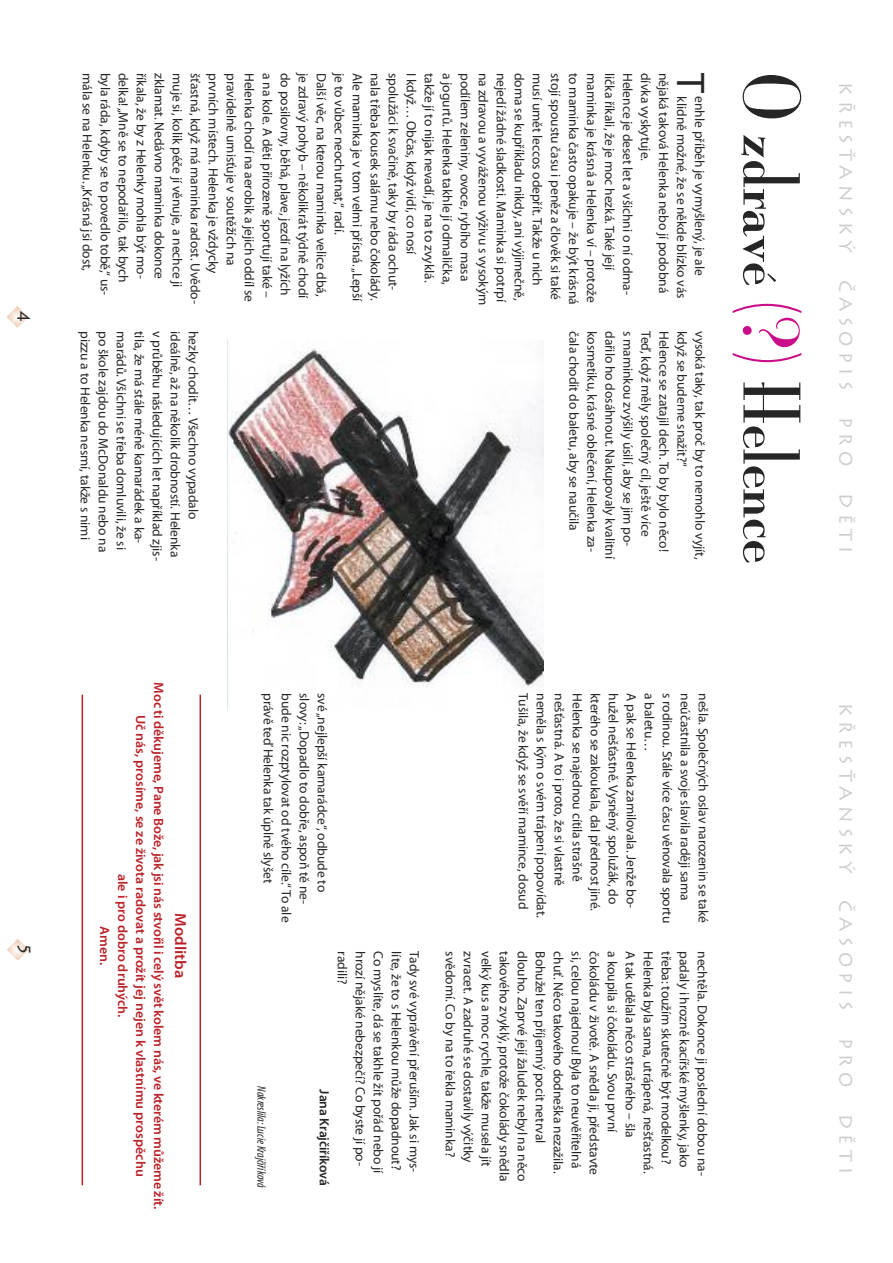
<style>
.page{position:relative;width:893px;height:1263px;background:#fff}
.page>*{position:absolute;margin:0;border:0;box-sizing:border-box;transform-origin:0 0}
.t1{font:72px "Mona Lisa Solid ITCTT";color:#272627}
.t2{font:40.2px "Myriad Pro";color:#272627}
.t3{font:18px "Lithos Pro";letter-spacing:.3em;color:#cdcdcd}
.t4{font:18px "Lithos Pro";color:#272627}
.t5{font:600 16.05px "Myriad Pro";color:#ba2329}
.t6{font:13.5px/18px "Myriad Pro";letter-spacing:-.005em;color:#272627}
.t7{font:600 13.5px/18px "Myriad Pro";letter-spacing:-.01em;color:#ba2329;text-align:center}
.t8{font:600 13.5px "Myriad Pro";letter-spacing:-.01em;color:#272627}
.t9{font:italic condensed 12.45px "Myriad Pro";color:#272627}
.s1{color:#ca0d89}
</style>
<div class="page">
<svg style="left:7px;top:939px;width:21px;height:21px"></svg>
<svg style="left:7px;top:306px;width:21px;height:22px"></svg>
<img style="left:227px;top:340px;width:316px;height:368px">
<hr style="left:200px;top:695px;width:1px;height:490px;background:#ba2329">
<hr style="left:82px;top:695px;width:1px;height:490px;background:#ba2329">
<h3 class="t4" style="left:34px;top:310px;width:14px;rotate:90deg">4</h3>
<p class="t6" style="left:131px;top:73px;width:211px;rotate:90deg">delka!„Mně se to nepodařilo, tak bych</p>
<p class="t6" style="left:149px;top:73px;width:208px;rotate:90deg">říkala, že by z helenky mohla být mo-</p>
<p class="t6" style="left:113px;top:73px;width:224px;rotate:90deg">byla ráda, kdyby se to povedlo tobě,“ us-</p>
<p class="t6" style="left:95px;top:73px;width:200px;rotate:90deg">mála se na helenku.„Krásná jsi dost,</p>
<p class="t6" style="left:347px;top:73px;width:163px;rotate:90deg">je to vůbec neochutnat,“ radí.</p>
<p class="t6" style="left:311px;top:73px;width:227px;rotate:90deg">je zdravý pohyb – několikrát týdně chodí</p>
<h2 class="t2" style="left:705px;top:73px;width:22px;rotate:90deg">T</h2>
<p class="t6" style="left:707px;top:96px;width:181px;rotate:90deg">enhle příběh je vymyšlený, je ale</p>
<p class="t6" style="left:581px;top:73px;width:233px;rotate:90deg">to maminka často opakuje – že být krásná</p>
<p class="t6" style="left:437px;top:73px;width:211px;rotate:90deg">takže jí to nijak nevadí, je na to zvyklá.</p>
<p class="t6" style="left:167px;top:73px;width:208px;rotate:90deg">zklamat. Nedávno maminka dokonce</p>
<p class="t6" style="left:365px;top:73px;width:230px;rotate:90deg">Ale maminka je v tom velmi přísná.„Lepší</p>
<p class="t6" style="left:455px;top:73px;width:213px;rotate:90deg">a jogurtů. helenka takhle jí odmalička,</p>
<p class="t6" style="left:275px;top:73px;width:227px;rotate:90deg">a na kole. A děti přirozeně sportují také –</p>
<p class="t6" style="left:653px;top:73px;width:89px;rotate:90deg">dívka vyskytuje.</p>
<p class="t6" style="left:527px;top:73px;width:229px;rotate:90deg">doma se kupříkladu nikdy, ani výjimečně,</p>
<p class="t6" style="left:293px;top:73px;width:224px;rotate:90deg">do posilovny, běhá, plave, jezdí na lyžích</p>
<p class="t6" style="left:563px;top:73px;width:228px;rotate:90deg">stojí spoustu času i peněz a člověk si také</p>
<p class="t6" style="left:401px;top:73px;width:219px;rotate:90deg">spolužáci k svačině, taky by ráda ochut-</p>
<p class="t6" style="left:203px;top:73px;width:233px;rotate:90deg">šťastná, když má maminka radost. Uvědo-</p>
<p class="t6" style="left:599px;top:73px;width:231px;rotate:90deg">maminka je krásná a helenka ví – protože</p>
<p class="t6" style="left:671px;top:73px;width:222px;rotate:90deg">nějaká taková helenka nebo jí podobná</p>
<p class="t6" style="left:545px;top:73px;width:214px;rotate:90deg">musí umět leccos odepřít. Takže u nich</p>
<p class="t6" style="left:473px;top:73px;width:210px;rotate:90deg">podílem zeleniny, ovoce, rybího masa</p>
<p class="t6" style="left:509px;top:73px;width:231px;rotate:90deg">nejedí žádné sladkosti. Maminka si potrpí</p>
<p class="t6" style="left:491px;top:73px;width:234px;rotate:90deg">na zdravou a vyváženou výživu s vysokým</p>
<p class="t6" style="left:383px;top:73px;width:229px;rotate:90deg">nala třeba kousek salámu nebo čokolády.</p>
<p class="t6" style="left:239px;top:73px;width:194px;rotate:90deg">pravidelně umisťuje v soutěžích na</p>
<p class="t6" style="left:221px;top:73px;width:202px;rotate:90deg">prvních místech. helenka je vždycky</p>
<p class="t6" style="left:185px;top:73px;width:216px;rotate:90deg">muje si, kolik péče jí věnuje, a nechce ji</p>
<p class="t6" style="left:617px;top:73px;width:199px;rotate:90deg">lička říkali, že je moc hezká. Také její</p>
<p class="t6" style="left:635px;top:73px;width:223px;rotate:90deg">helence je deset let a všichni o ní odma-</p>
<p class="t6" style="left:419px;top:73px;width:183px;rotate:90deg">I když… Občas, když vidí, co nosí</p>
<p class="t6" style="left:257px;top:73px;width:230px;rotate:90deg">helenka chodí na aerobik a jejich oddíl se</p>
<p class="t6" style="left:329px;top:73px;width:225px;rotate:90deg">Další věc, na kterou maminka velice dbá,</p>
<p class="t6" style="left:689px;top:96px;width:204px;rotate:90deg">klidně možné, že se někde blízko vás</p>
<p class="t6" style="left:201px;top:331px;width:231px;rotate:90deg">hezky chodit… Všechno vypadalo ideálně, až na několik drobností. helenka v průběhu následujících let například zjis&shy;tila, že má stále méně kamarádek a ka&shy;marádů. Všichni se třeba domluvili, že si po škole zajdou do McDonaldu nebo na pizzu a to helenka nesmí, takže s nimi</p>
<p class="t6" style="left:708px;top:331px;width:230px;rotate:90deg">vysoká taky, tak proč by to nemohlo vyjít, když se budeme snažit?“<br>helence se zatajil dech. To by bylo něco!<br>Teď, když měly společný cíl, ještě více<br>s maminkou zvýšily úsilí, aby se jim po&shy;dařilo ho dosáhnout. Nakupovaly kvalitní kosmetiku, krásné oblečení, helenka za&shy;čala chodit do baletu, aby se naučila</p>
<h1 class="t1" style="left:812px;top:73px;width:492px;rotate:90deg">O zdravé <span class="s1">(?)</span> Helence</h1>
<h3 class="t3" style="left:856px;top:82px;width:172px;rotate:90deg">KŘESŤANSKÝ</h3>
<h3 class="t3" style="left:856px;top:279px;width:112px;rotate:90deg">ČASOPIS</h3>
<h3 class="t3" style="left:856px;top:417px;width:51px;rotate:90deg">PRO</h3>
<h3 class="t3" style="left:856px;top:493px;width:61px;rotate:90deg">DĚTI</h3>
<h3 class="t4" style="left:34px;top:943px;width:14px;rotate:90deg">5</h3>
<p class="t7" style="left:167px;top:682px;width:528px;rotate:90deg">Moc ti děkujeme, Pane Bože, jak jsi nás stvořil i celý svět kolem nás, ve kterém můžeme žít.<br>Uč nás, prosíme, se ze života radovat a prožít jej nejen k vlastnímu prospěchu<br>ale i pro dobro druhých.<br>Amen.</p>
<p class="t5" style="left:187px;top:913px;width:66px;rotate:90deg">Modlitba</p>
<p class="t6" style="left:330px;top:693px;width:231px;rotate:90deg">své„nejlepší kamarádce“, odbude to slovy:„Dopadlo to dobře, aspoň tě ne&shy;bude nic rozptylovat od tvého cíle.“ To ale právě teď helenka tak úplně slyšet</p>
<p class="t9" style="left:266px;top:1086px;width:102px;rotate:90deg">Nakreslila: Lucie Krajčiříková</p>
<p class="t8" style="left:329px;top:1089px;width:98px;rotate:90deg">Jana Krajčiříková</p>
<p class="t6" style="left:422px;top:951px;width:224px;rotate:90deg">Tady své vyprávění přeruším. Jak si mys&shy;líte, že to s helenkou může dopadnout?<br>Co myslíte, dá se takhle žít pořád nebo jí hrozí nějaké nebezpečí? Co byste jí po&shy;radili?</p>
<p class="t6" style="left:711px;top:693px;width:232px;rotate:90deg">nešla. společných oslav narozenin se také neúčastnila a svoje slavila raději sama<br>s rodinou. stále více času věnovala sportu a baletu…<br>A pak se helenka zamilovala. Jenže bo&shy;hužel nešťastně. Vysněný spolužák, do kterého se zakoukala, dal přednost jiné. helenka se najednou cítila strašně nešťastná. A to i proto, že si vlastně neměla s kým o svém trápení popovídat.<br>Tušila, že když se svěří mamince, dosud</p>
<p class="t6" style="left:710px;top:951px;width:232px;rotate:90deg">nechtěla. Dokonce ji poslední dobou na&shy;padaly i hrozně kacířské myšlenky, jako třeba: toužím skutečně být modelkou? helenka byla sama, utrápená, nešťastná.<br>A tak udělala něco strašného – šla<br>a koupila si čokoládu. svou první čokoládu v životě. A snědla ji, představte si, celou najednou! byla to neuvěřitelná chuť. Něco takového dodneška nezažila. bohužel ten příjemný pocit netrval dlouho. Zaprvé její žaludek nebyl na něco takového zvyklý, protože čokolády snědla velký kus a moc rychle, takže musela jít zvracet. A zadruhé se dostavily výčitky svědomí. Co by na to řekla maminka?</p>
<h3 class="t3" style="left:856px;top:703px;width:172px;rotate:90deg">KŘESŤANSKÝ</h3>
<h3 class="t3" style="left:856px;top:900px;width:112px;rotate:90deg">ČASOPIS</h3>
<h3 class="t3" style="left:856px;top:1037px;width:51px;rotate:90deg">PRO</h3>
<h3 class="t3" style="left:856px;top:1114px;width:61px;rotate:90deg">DĚTI</h3>
</div>
